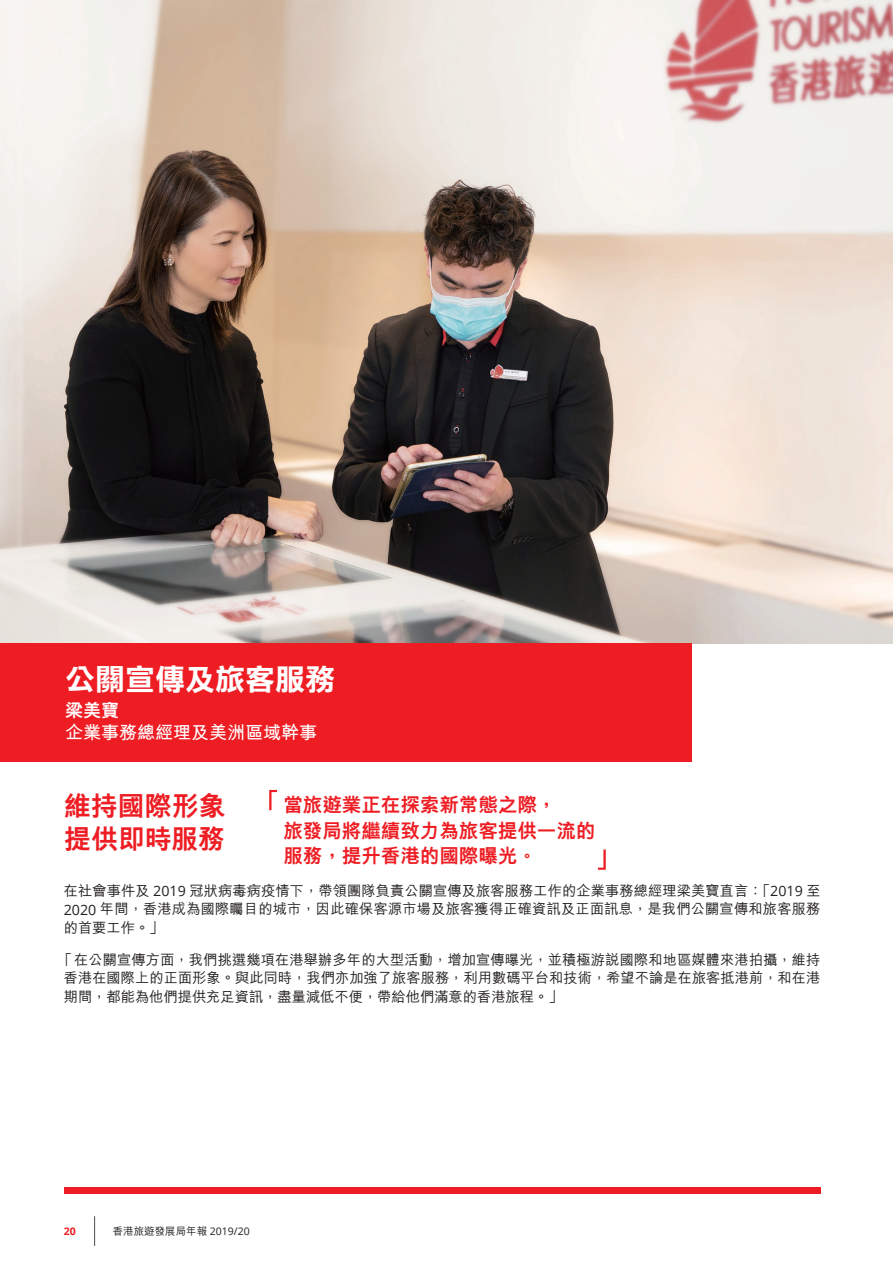
<style>
.page{position:relative;width:893px;height:1263px;background:#fff}
.page>*{position:absolute;margin:0;border:0;box-sizing:border-box;transform-origin:0 0}
.t1{font:30px "DF Li Hei Std W7";color:#fff}
.t2{font:800 27px/33px "M Hei HK";letter-spacing:-.005em;color:#ee1d23}
.t3{font:800 19.5px/25.5px "M Hei HK";color:#ee1d23}
.t4{font:700 18px "M Hei HK";color:#fff}
.t5{font:800 18px "M Hei HK";color:#fff}
.t6{font:500 14.25px/18.8px "M Hei HK";color:#231f20;text-align:justify}
.t7{font:500 10.5px "M Hei HK";color:#231f20}
.t8{font:700 10.5px "Open Sans";color:#ee1d23}
.s1{font-family:"Open Sans";font-weight:400}
</style>
<div class="page">
<img style="left:0;top:0;width:893px;height:643px">
<div style="left:0;top:643px;width:691px;height:118px;background:#ee1d23"></div>
<svg style="left:269px;top:790px;width:8px;height:20px"></svg>
<svg style="left:598px;top:849px;width:8px;height:21px"></svg>
<hr style="left:94px;top:1216px;width:1px;height:30px;background:#4b4c4d">
<div style="left:64px;top:1187px;width:757px;height:7px;background:#ee1d23"></div>
<h1 class="t1" style="left:65px;top:663px;width:272px">公關宣傳及旅客服務</h1>
<p class="t5" style="left:65px;top:701px;width:56px">梁美寶</p>
<p class="t4" style="left:65px;top:719px;width:254px">企業事務總經理及美洲區域幹事</p>
<h2 class="t2" style="left:64px;top:789px;width:164px">維持國際形象提供即時服務</h2>
<h3 class="t3" style="left:283px;top:792px;width:313px">當旅遊業正在探索新常態之際，<br>旅發局將繼續致力為旅客提供一流的服務，提升香港的國際曝光。</h3>
<p class="t6" style="left:64px;top:880px;width:758px">在社會事件及 <span class="s1">2019</span> 冠狀病毒病疫情下，帶領團隊負責公關宣傳及旅客服務工作的企業事務總經理梁美寶直言：「<span class="s1">2019</span> 至<span class="s1">2020</span> 年間，香港成為國際矚目的城市，因此確保客源市場及旅客獲得正確資訊及正面訊息，是我們公關宣傳和旅客服務的首要工作。」</p>
<p class="t6" style="left:64px;top:949px;width:758px;text-indent:-6px">「在公關宣傳方面，我們挑選幾項在港舉辦多年的大型活動，增加宣傳曝光，並積極游說國際和地區媒體來港拍攝，維持香港在國際上的正面形象。與此同時，我們亦加強了旅客服務，利用數碼平台和技術，希望不論是在旅客抵港前，和在港期間，都能為他們提供充足資訊，盡量減低不便，帶給他們滿意的香港旅程。」</p>
<p class="t8" style="left:64px;top:1223px;width:13px">20</p>
<p class="t7" style="left:113px;top:1223px;width:139px">香港旅遊發展局年報 <span class="s1">2019/20</span></p>
</div>
